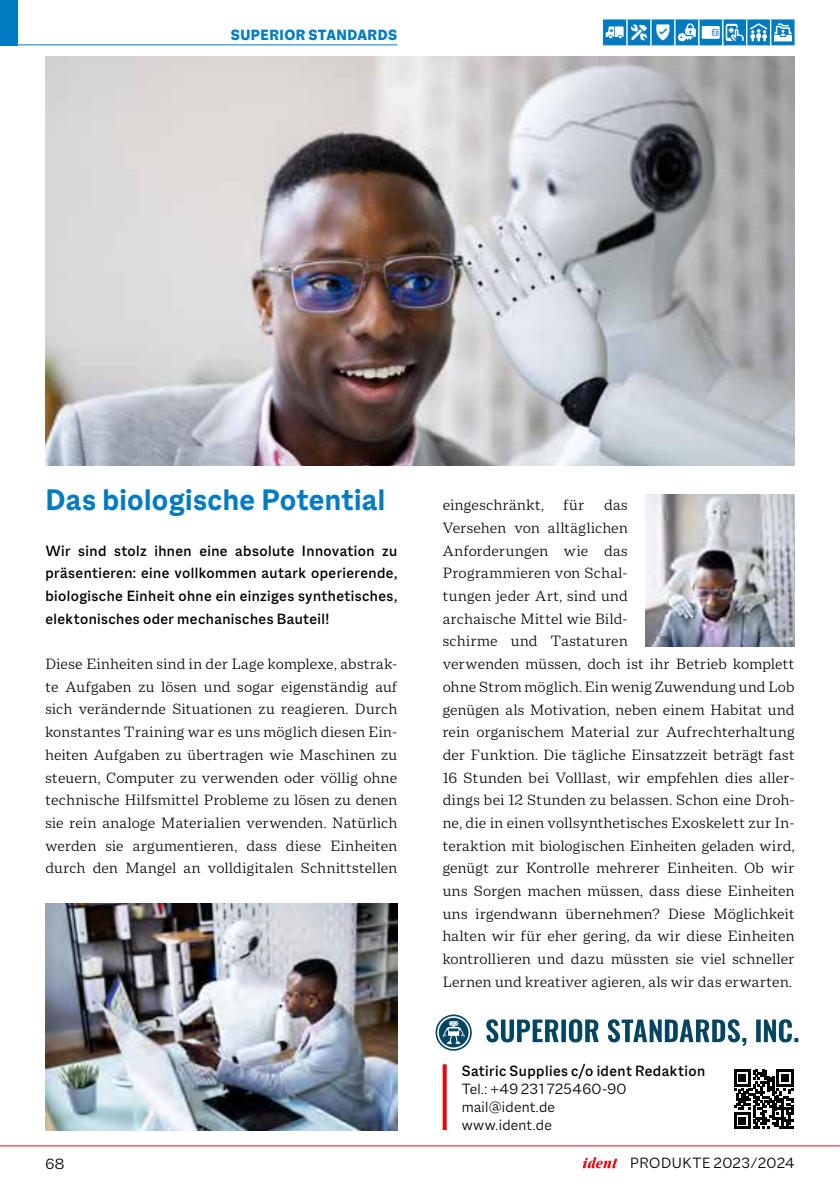
<style>
.page{position:relative;width:840px;height:1191px;background:#fff}
.page>*{position:absolute;margin:0;border:0;box-sizing:border-box;transform-origin:0 0}
.t1{font:700 32px "Macklin Sans";letter-spacing:.01em;color:#007bc2}
.t2{font:300 16px/22.6px "Macklin Text";letter-spacing:.015em;color:#000;text-align:justify}
.t3{font:500 16px/22.6px "Macklin Sans";letter-spacing:.025em;color:#000;text-align:justify}
.t4{font:300 16px/18px "Macklin Sans";letter-spacing:.02em;color:#000}
.t5{font:800 16px "Macklin Sans";letter-spacing:.03em;color:#007bc2}
</style>
<div class="page">
<img style="left:45px;top:57px;width:749px;height:408px">
<svg style="left:442px;top:1064px;width:4px;height:66px"></svg>
<svg style="left:734px;top:1069px;width:58px;height:60px"></svg>
<img style="left:45px;top:903px;width:352px;height:227px">
<img style="left:645px;top:495px;width:149px;height:151px">
<svg style="left:435px;top:1014px;width:36px;height:36px"></svg>
<svg style="left:486px;top:1019px;width:311px;height:27px"></svg>
<svg style="left:603px;top:19px;width:191px;height:26px"></svg>
<hr style="left:0;top:44px;width:397px;height:1px;background:#007bc2">
<svg style="left:582px;top:1157px;width:35px;height:11px"></svg>
<hr style="left:0;top:1145px;width:839px;height:1px;background:#e30613">
<div style="left:0;top:0;width:17px;height:45px;background:#007bc2"></div>
<p class="t5" style="left:231px;top:25px;width:168px">SUPERIOR STANDARDS</p>
<h1 class="t1" style="left:45px;top:481px;width:341px">Das biologische Potential</h1>
<p class="t3" style="left:45px;top:539px;width:353px">Wir sind stolz ihnen eine absolute Innovation zu präsentieren: eine vollkommen autark operierende, biologische Einheit ohne ein einziges synthetisches, elektonisches oder mechanisches Bauteil!</p>
<p class="t2" style="left:45px;top:652px;width:353px">Diese Einheiten sind in der Lage komplexe, abstrak&shy;te Aufgaben zu lösen und sogar eigenständig auf sich verändernde Situationen zu reagieren. Durch konstantes Training war es uns möglich diesen Ein&shy;heiten Aufgaben zu übertragen wie Maschinen zu steuern, Computer zu verwenden oder völlig ohne technische Hilfsmittel Probleme zu lösen zu denen sie rein analoge Materialien verwenden. Natürlich werden sie argumentieren, dass diese Einheiten durch den Mangel an volldigitalen Schnittstellen</p>
<p class="t2" style="left:442px;top:494px;width:186px">eingeschränkt, für das Versehen von alltäglichen Anforderungen wie das Programmieren von Schal&shy;tungen jeder Art, sind und archaische Mittel wie Bild&shy;schirme und Tastaturen</p>
<p class="t2" style="left:442px;top:652px;width:353px">verwenden müssen, doch ist ihr Betrieb komplett ohne Strom möglich. Ein wenig Zuwendung und Lob genügen als Motivation, neben einem Habitat und rein organischem Material zur Aufrechterhaltung der Funktion. Die tägliche Einsatzzeit beträgt fast 16 Stunden bei Volllast, wir empfehlen dies aller&shy;dings bei 12 Stunden zu belassen. Schon eine Droh&shy;ne, die in einen vollsynthetisches Exoskelett zur In&shy;teraktion mit biologischen Einheiten geladen wird, genügt zur Kontrolle mehrerer Einheiten. Ob wir uns Sorgen machen müssen, dass diese Einheiten uns irgendwann übernehmen? Diese Möglichkeit halten wir für eher gering, da wir diese Einheiten kontrollieren und dazu müssten sie viel schneller Lernen und kreativer agieren, als wir das erwarten.</p>
<p class="t3" style="left:461px;top:1059px;width:245px">Satiric Supplies c/o ident Redaktion</p>
<p class="t4" style="left:461px;top:1079px;width:166px">Tel.: +49 231 725460-90 mail@ident.de www.ident.de</p>
<p class="t4" style="left:45px;top:1154px;width:20px">68</p>
<p class="t4" style="left:629px;top:1153px;width:166px">PRODUKTE 2023∕2024</p>
</div>
